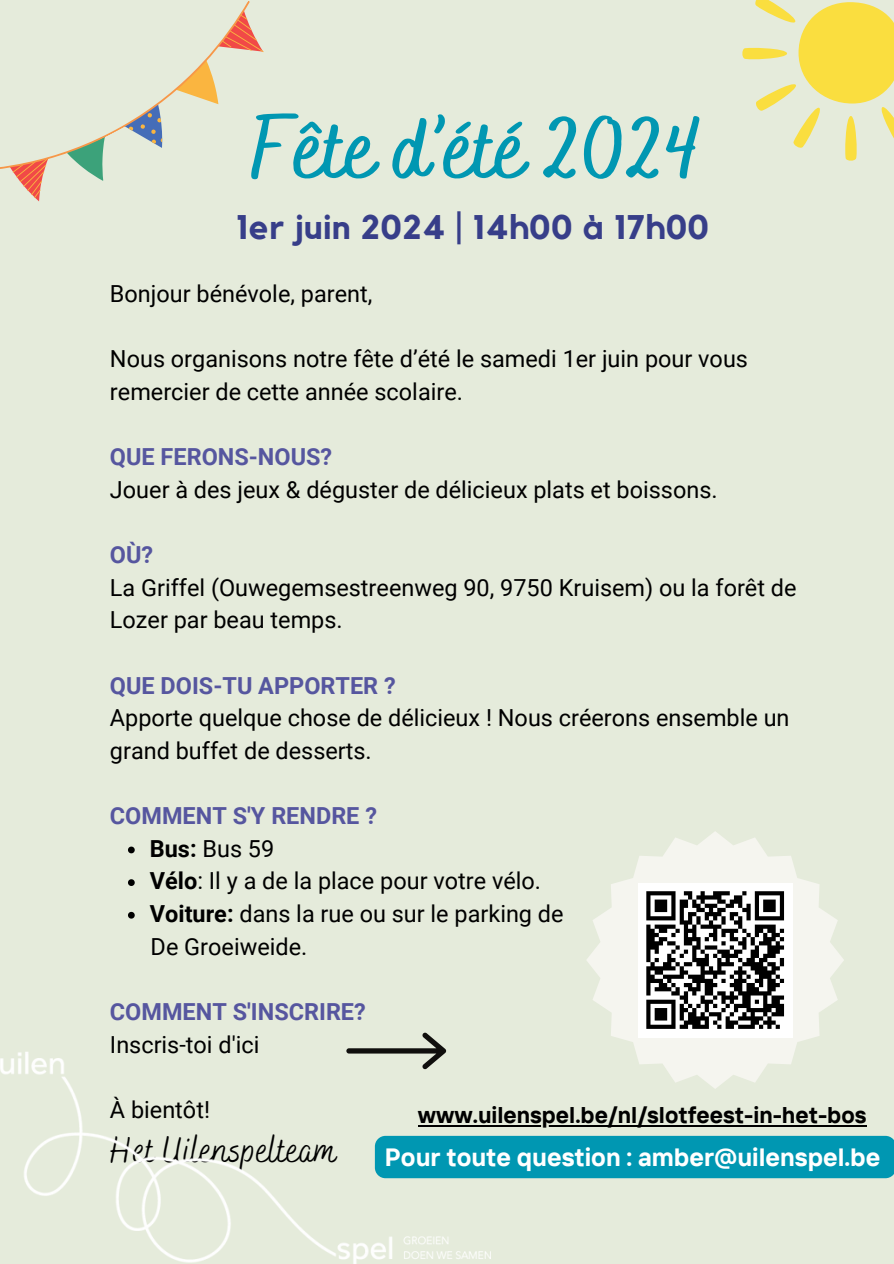
<style>
.page{position:relative;width:894px;height:1264px;background:#fff}
.page>*{position:absolute;margin:0;border:0;box-sizing:border-box;transform-origin:0 0}
.t1{font:700 87.75px "Bakerie Smooth";color:#0097b2}
.t2{font:37.5px "Bakerie Smooth";color:#000}
.t3{font:700 34.05px "Kollektif";letter-spacing:.015em;color:#373e89}
.t4{font:700 24.9px "TT Interphases";color:#fff}
.t5{font:23.4px/32.7px "Roboto";color:#000}
.t6{font:700 23.4px "Roboto";color:#56569f}
.t7{font:700 22.65px "TT Interphases";color:#000}
.s1{font-weight:700;color:#56569f}
.s2{font-weight:700}
</style>
<div class="page">
<div style="left:0;top:0;width:893px;height:1263px;background:#e5ebdb"></div>
<svg style="left:128px;top:846px;width:7px;height:7px"></svg>
<svg style="left:128px;top:879px;width:7px;height:7px"></svg>
<svg style="left:128px;top:911px;width:7px;height:7px"></svg>
<svg style="left:587px;top:831px;width:256px;height:257px;fill:#f5f5ef"></svg>
<svg style="left:346px;top:1032px;width:100px;height:19px"></svg>
<svg style="left:742px;top:0;width:151px;height:161px"></svg>
<svg style="left:0;top:1px;width:264px;height:201px"></svg>
<div style="left:637px;top:882px;width:155px;height:155px;background:#fff"></div>
<svg style="left:646px;top:891px;width:139px;height:138px"></svg>
<img style="left:0;top:1051px;width:490px;height:212px">
<div style="left:375px;top:1135px;width:518px;height:43px;background:#0097b2"></div>
<hr style="left:418px;top:1124px;width:448px;height:2px;background:#000">
<h1 class="t1" style="left:251px;top:97px;width:454px">Fête d’été 2024</h1>
<h1 class="t3" style="left:236px;top:211px;width:474px">1er juin 2024 | 14h00 à 17h00</h1>
<p class="t5" style="left:110px;top:277px;width:264px">Bonjour bénévole, parent,</p>
<p class="t5" style="left:110px;top:343px;width:639px">Nous organisons notre fête d’été le samedi 1er juin pour vous remercier de cette année scolaire.</p>
<p class="t6" style="left:110px;top:443px;width:224px">QUE FERONS-NOUS?</p>
<p class="t5" style="left:110px;top:473px;width:609px">Jouer à des jeux &amp; déguster de délicieux plats et boissons.</p>
<p class="t6" style="left:110px;top:541px;width:45px">OÙ?</p>
<p class="t5" style="left:110px;top:571px;width:688px">La Griffel (Ouwegemsestreenweg 90, 9750 Kruisem) ou la forêt de<br>Lozer par beau temps.</p>
<p class="t6" style="left:110px;top:671px;width:287px">QUE DOIS-TU APPORTER ?</p>
<p class="t5" style="left:110px;top:701px;width:681px">Apporte quelque chose de délicieux ! Nous créerons ensemble un grand buffet de desserts.</p>
<p class="t5" style="left:150px;top:799px;width:415px;text-indent:-40px"><span class="s1">COMMENT S'Y RENDRE ?<br></span><span class="s2">Bus:</span> Bus 59<br><span class="s2">Vélo</span>: Il y a de la place pour votre vélo.<br><span class="s2">Voiture:</span> dans la rue ou sur le parking de<br>De Groeiweide.</p>
<p class="t6" style="left:110px;top:998px;width:257px">COMMENT S'INSCRIRE?</p>
<p class="t5" style="left:110px;top:1028px;width:151px">Inscris-toi d'ici</p>
<p class="t5" style="left:110px;top:1093px;width:102px">À bientôt!</p>
<h2 class="t2" style="left:110px;top:1127px;width:228px">Het Uilenspelteam</h2>
<p class="t7" style="left:418px;top:1100px;width:450px">www.uilenspel.be/nl/slotfeest-in-het-bos</p>
<p class="t4" style="left:385px;top:1141px;width:496px">Pour toute question : amber@uilenspel.be</p>
</div>
